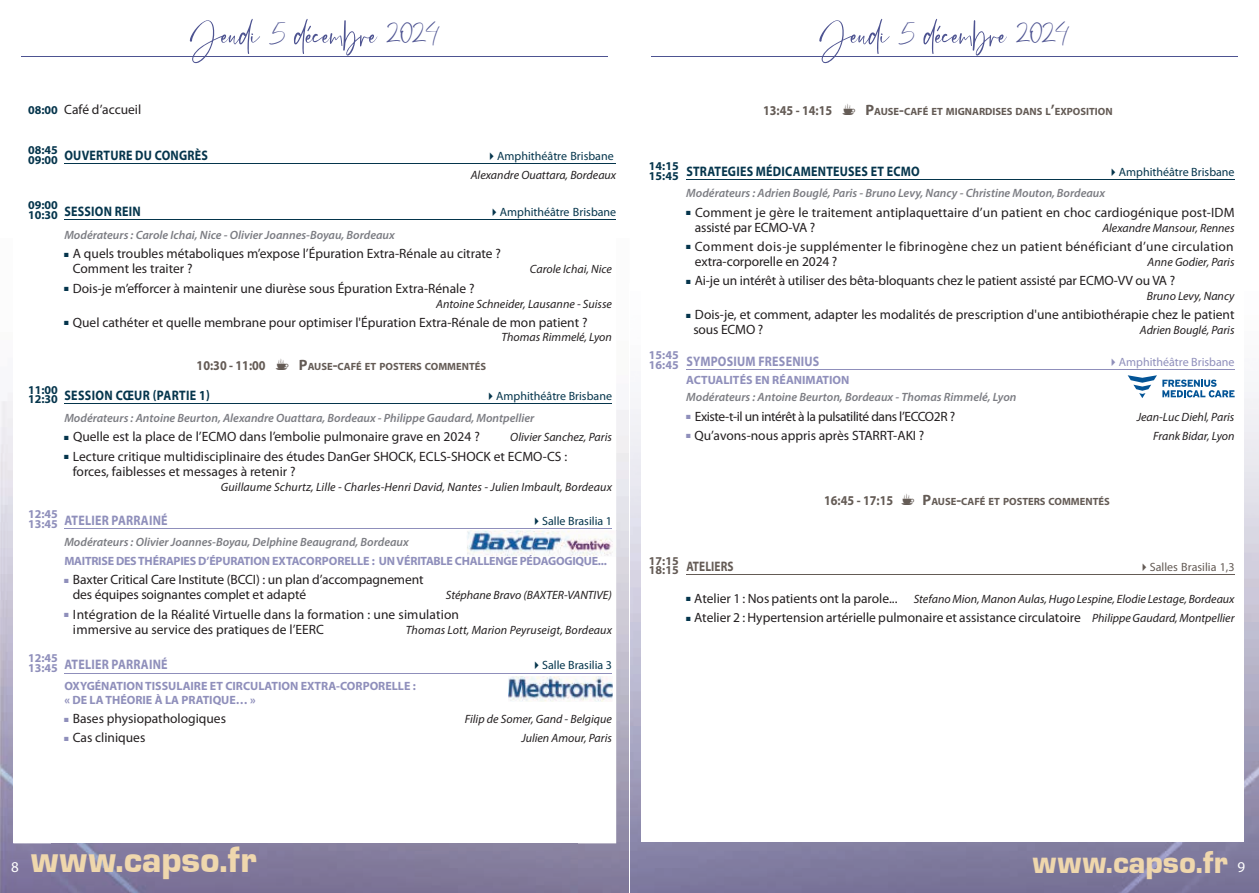
<style>
.page{position:relative;width:1259px;height:893px;background:#fff}
.page>*{position:absolute;margin:0;border:0;box-sizing:border-box;transform-origin:0 0}
.t1{font:61.8px "Hublland";color:#4d5391}
.t2{font:37.95px "Eurostile Black DTC";color:#efd7ad;scale:.96 1}
.t3{font:32.85px "Eurostile Black DTC";color:#efd7ad;scale:.96 1}
.t4{font:15px "Myriad Pro";color:#fff}
.t5{font:700 13.8px "Myriad Pro";letter-spacing:.02em;color:#05354c;scale:.87 1}
.t6{font:700 13.8px "Myriad Pro";letter-spacing:.02em;color:#8f8fbb;scale:.87 1}
.t7{font:700 13.8px "Myriad Pro";letter-spacing:.01em;color:#645b55;scale:.82 1}
.t8{font:13.5px/15px "Myriad Pro";color:#231f20}
.t9{font:13.5px/15px "Myriad Pro";letter-spacing:.02em;color:#231f20}
.t10{font:13.5px "Myriad Pro";letter-spacing:-.03em;color:#231f20}
.t11{font:700 13.5px "Myriad Pro";color:#645b55;scale:.9 1}
.t12{font:italic 12px/18.9px "Myriad Pro";color:#231f20;text-align:right}
.t13{font:italic 600 12px/22.5px "Myriad Pro";color:#7c7d83}
.t14{font:700 12px/13.5px "Myriad Pro";color:#8f8fbb}
.t15{font:700 12px "Myriad Pro";letter-spacing:-.02em;color:#8f8fbb}
.t16{font:12px "Myriad Pro";color:#05354c}
.t17{font:12px "Myriad Pro";color:#8f8fbb}
.t18{font:700 12px "Myriad Pro";color:#05354c}
.t19{font:12px "Myriad Pro";color:#645b55}
.t20{font:700 12px "Myriad Pro";color:#645b55}
.t21{font:700 10.5px "Myriad Pro";color:#645b55}
.s1{font-size:32.7px}
.s2{font-weight:700;font-size:12px;color:#05354c}
.s3{color:#05354c}
.s4{font-style:normal;color:#05354c}
.s5{color:#fff}
.s6{font-size:15px}
.s7{font-weight:400;font-style:normal;color:#05354c}
.s8{color:#8f8fbb}
.s9{font-weight:400;font-style:italic;font-size:12px;color:#fff}
.s10{font-style:normal;font-size:13.5px}
.s11{font-style:italic;font-size:12px}
</style>
<div class="page">
<img style="left:0;top:393px;width:52px;height:500px">
<img style="left:577px;top:392px;width:682px;height:501px">
<div style="left:13px;top:85px;width:603px;height:758px;background:#fff"></div>
<hr style="left:64px;top:163px;width:552px;height:1px;background:#05354c">
<hr style="left:64px;top:219px;width:552px;height:1px;background:#05354c">
<hr style="left:64px;top:403px;width:548px;height:1px;background:#05354c">
<hr style="left:64px;top:528px;width:548px;height:1px;background:#8f8fbb">
<hr style="left:64px;top:673px;width:548px;height:1px;background:#8f8fbb">
<hr style="left:21px;top:56px;width:587px;height:1px;background:#4d5391">
<svg style="left:616px;top:530px;width:1px;height:27px"></svg>
<img style="left:467px;top:530px;width:146px;height:27px">
<img style="left:629px;top:238px;width:1px;height:655px">
<div style="left:641px;top:113px;width:603px;height:729px;background:#fff"></div>
<hr style="left:686px;top:179px;width:548px;height:1px;background:#05354c">
<hr style="left:686px;top:369px;width:548px;height:1px;background:#8f8fbb">
<hr style="left:686px;top:574px;width:548px;height:1px;background:#645b55">
<svg style="left:1127px;top:375px;width:107px;height:23px"></svg>
<hr style="left:651px;top:56px;width:586px;height:1px;background:#4d5391">
<img style="left:508px;top:676px;width:104px;height:26px">
<h1 class="t1" style="left:190px;top:-16px;width:251px">Jeudi <span class="s1">5</span> décembre <span class="s1">2024</span></h1>
<p class="t8" style="left:28px;top:102px;width:115px"><span class="s2">08:00</span> Café d’accueil</p>
<p class="t18" style="left:28px;top:142px;width:31px">08:45</p>
<p class="t5" style="left:28px;top:146px;width:208px"><sub>09:00</sub> OUVERTURE DU CONGRÈS</p>
<p class="t12" style="left:471px;top:146px;width:147px"><span class="s3">✔</span><span class="s4">Amphithéâtre Brisbane</span><span class="s5">.<br></span>Alexandre Ouattara, Bordeaux</p>
<p class="t18" style="left:28px;top:197px;width:31px">09:00</p>
<p class="t5" style="left:28px;top:202px;width:131px"><sub>10:30</sub> SESSION REIN</p>
<p class="t16" style="left:488px;top:205px;width:129px">✔Amphithéâtre Brisbane</p>
<p class="t13" style="left:64px;top:223px;width:332px">Modérateurs : Carole Ichai, Nice - Olivier Joannes-Boyau, Bordeaux</p>
<p class="t8" style="left:73px;top:246px;width:430px;text-indent:-9px"><span class="s3">■</span> A quels troubles métaboliques m’expose l’Épuration Extra-Rénale au citrate ?<br>Comment les traiter ?</p>
<p class="t12" style="left:530px;top:260px;width:83px">Carole Ichai, Nice</p>
<p class="t8" style="left:64px;top:280px;width:412px"><span class="s3">■</span> Dois-je m’efforcer à maintenir une diurèse sous Épuration Extra-Rénale ?</p>
<p class="t12" style="left:436px;top:294px;width:177px">Antoine Schneider, Lausanne - Suisse</p>
<p class="t8" style="left:64px;top:315px;width:525px"><span class="s3">■</span> Quel cathéter et quelle membrane pour optimiser l'Épuration Extra-Rénale de mon patient ?</p>
<p class="t12" style="left:501px;top:328px;width:112px">Thomas Rimmelé, Lyon</p>
<p class="t11" style="left:197px;top:357px;width:78px">10:30 - 11:00</p>
<p class="t21" style="left:299px;top:359px;width:189px"><span class="s6">P</span>AUSE<span class="s6">-</span>CAFÉ ET POSTERS COMMENTÉS</p>
<p class="t18" style="left:28px;top:382px;width:31px">11:00</p>
<p class="t5" style="left:28px;top:386px;width:210px"><sub>12:30</sub> SESSION CŒUR (PARTIE 1)</p>
<p class="t13" style="left:64px;top:384px;width:549px;text-indent:420px"><span class="s3">✔</span><span class="s7">Amphithéâtre Brisbane<br></span>Modérateurs : Antoine Beurton, Alexandre Ouattara, Bordeaux - Philippe Gaudard, Montpellier</p>
<p class="t8" style="left:64px;top:429px;width:417px"><span class="s3">■</span> Quelle est la place de l’ECMO dans l’embolie pulmonaire grave en 2024 ?</p>
<p class="t12" style="left:510px;top:428px;width:103px">Olivier Sanchez, Paris</p>
<p class="t8" style="left:73px;top:448px;width:496px;text-indent:-9px"><span class="s3">■</span> Lecture critique multidisciplinaire des études DanGer SHOCK, ECLS-SHOCK et ECMO-CS : forces, faiblesses et messages à retenir ?</p>
<p class="t12" style="left:221px;top:477px;width:392px">Guillaume Schurtz, Lille - Charles-Henri David, Nantes - Julien Imbault, Bordeaux</p>
<p class="t14" style="left:28px;top:507px;width:31px">12:45</p>
<p class="t6" style="left:28px;top:511px;width:162px"><sub>13:45</sub> ATELIER PARRAINÉ</p>
<p class="t16" style="left:531px;top:513px;width:83px">✔Salle Brasilia 1</p>
<p class="t13" style="left:64px;top:530px;width:346px">Modérateurs : Olivier Joannes-Boyau, Delphine Beaugrand, Bordeaux</p>
<p class="t15" style="left:64px;top:553px;width:544px">MAITRISE DES THÉRAPIES D’ÉPURATION EXTACORPORELLE : UN VÉRITABLE CHALLENGE PÉDAGOGIQUE...</p>
<p class="t8" style="left:73px;top:572px;width:352px;text-indent:-9px"><span class="s8">■</span> Baxter Critical Care Institute (BCCI) : un plan d’accompagnement des équipes soignantes complet et adapté</p>
<p class="t12" style="left:446px;top:586px;width:168px">Stéphane Bravo (BAXTER-VANTIVE)</p>
<p class="t8" style="left:73px;top:606px;width:388px;text-indent:-9px"><span class="s8">■</span> Intégration de la Réalité Virtuelle dans la formation : une simulation immersive au service des pratiques de l’EERC</p>
<p class="t12" style="left:406px;top:620px;width:208px">Thomas Lott, Marion Peyruseigt, Bordeaux</p>
<p class="t14" style="left:28px;top:651px;width:31px">12:45</p>
<p class="t6" style="left:28px;top:656px;width:162px"><sub>13:45</sub> ATELIER PARRAINÉ</p>
<p class="t16" style="left:531px;top:658px;width:83px">✔Salle Brasilia 3</p>
<p class="t14" style="left:64px;top:679px;width:353px">OXYGÉNATION TISSULAIRE ET CIRCULATION EXTRA-CORPORELLE : « DE LA THÉORIE À LA PRATIQUE… »</p>
<p class="t8" style="left:64px;top:711px;width:163px"><span class="s8">■</span> Bases physiopathologiques</p>
<p class="t12" style="left:465px;top:709px;width:149px">Filip de Somer, Gand - Belgique</p>
<p class="t8" style="left:64px;top:730px;width:83px"><span class="s8">■</span> Cas cliniques</p>
<p class="t12" style="left:521px;top:729px;width:92px">Julien Amour, Paris</p>
<h1 class="t1" style="left:819px;top:-16px;width:251px">Jeudi <span class="s1">5</span> décembre <span class="s1">2024</span></h1>
<p class="t11" style="left:763px;top:102px;width:78px">13:45 - 14:15</p>
<p class="t21" style="left:865px;top:105px;width:249px"><span class="s6">P</span>AUSE<span class="s6">-</span>CAFÉ ET MIGNARDISES DANS L<span class="s6">’</span>EXPOSITION</p>
<p class="t18" style="left:649px;top:158px;width:31px">14:15</p>
<p class="t5" style="left:649px;top:162px;width:313px"><sub>15:45</sub> STRATEGIES MÉDICAMENTEUSES ET ECMO</p>
<p class="t16" style="left:1107px;top:165px;width:129px">✔Amphithéâtre Brisbane</p>
<p class="t13" style="left:686px;top:182px;width:420px">Modérateurs : Adrien Bouglé, Paris - Bruno Levy, Nancy - Christine Mouton, Bordeaux</p>
<p class="t8" style="left:695px;top:204px;width:541px;text-indent:-9px"><span class="s3">■</span> Comment je gère le traitement antiplaquettaire d’un patient en choc cardiogénique post-IDM assisté par ECMO-VA ?</p>
<p class="t12" style="left:1102px;top:218px;width:134px">Alexandre Mansour, Rennes</p>
<p class="t9" style="left:695px;top:239px;width:540px;text-indent:-9px"><span class="s3">■</span> Comment dois-je supplémenter le fibrinogène chez un patient bénéficiant d’une circulation extra-corporelle en 2024 ?</p>
<p class="t12" style="left:1147px;top:252px;width:88px">Anne Godier, Paris</p>
<p class="t8" style="left:686px;top:273px;width:490px"><span class="s3">■</span> Ai-je un intérêt à utiliser des bêta-bloquants chez le patient assisté par ECMO-VV ou VA ?</p>
<p class="t12" style="left:1147px;top:286px;width:89px">Bruno Levy, Nancy</p>
<p class="t8" style="left:693px;top:307px;width:542px;text-indent:-7px"><span class="s3">■</span> Dois-je, et comment, adapter les modalités de prescription d'une antibiothérapie chez le patient sous ECMO ?</p>
<p class="t12" style="left:1140px;top:321px;width:96px">Adrien Bouglé, Paris</p>
<p class="t14" style="left:649px;top:348px;width:31px">15:45</p>
<p class="t6" style="left:649px;top:352px;width:197px"><sub>16:45</sub> SYMPOSIUM FRESENIUS</p>
<p class="t17" style="left:1107px;top:354px;width:128px">✔Amphithéâtre Brisbane</p>
<p class="t14" style="left:686px;top:372px;width:165px">ACTUALITÉS EN RÉANIMATION</p>
<p class="t13" style="left:686px;top:386px;width:332px">Modérateurs : Antoine Beurton, Bordeaux - Thomas Rimmelé, Lyon</p>
<p class="t10" style="left:686px;top:408px;width:270px"><span class="s8">■</span> Existe-t-il un intérêt à la pulsatilité dans l’ECCO2R ?</p>
<p class="t12" style="left:1136px;top:407px;width:99px">Jean-Luc Diehl, Paris</p>
<p class="t8" style="left:686px;top:428px;width:240px"><span class="s8">■</span> Qu’avons-nous appris après STARRT-AKI ?</p>
<p class="t12" style="left:1153px;top:426px;width:83px">Frank Bidar, Lyon</p>
<p class="t11" style="left:811px;top:491px;width:93px"><span class="s9">ré,</span> 16:45 - 17:15</p>
<p class="t21" style="left:922px;top:494px;width:189px"><span class="s6">P</span>AUSE<span class="s6">-</span>CAFÉ ET POSTERS COMMENTÉS</p>
<p class="t20" style="left:649px;top:553px;width:31px">17:15</p>
<p class="t7" style="left:649px;top:557px;width:105px"><sub>18:15</sub> ATELIERS</p>
<p class="t19" style="left:1138px;top:559px;width:98px">✔Salles Brasilia 1,3</p>
<p class="t12" style="left:686px;top:589px;width:550px"><span class="s3">■</span> <span class="s10">Atelier 1 : Nos patients ont la parole...</span> Stefano Mion, Manon Aulas, Hugo Lespine, Elodie Lestage, Bordeaux</p>
<p class="t8" style="left:686px;top:610px;width:550px"><span class="s3">■</span> Atelier 2 : Hypertension artérielle pulmonaire et assistance circulatoire <span class="s11">Philippe Gaudard, Montpellier</span></p>
<p class="t4" style="left:11px;top:858px;width:9px">8</p>
<h2 class="t2" style="left:31px;top:839px;width:236px">www.capso.fr</h2>
<h3 class="t3" style="left:1033px;top:844px;width:204px">www.capso.fr</h3>
<p class="t4" style="left:1237px;top:858px;width:9px">9</p>
</div>
